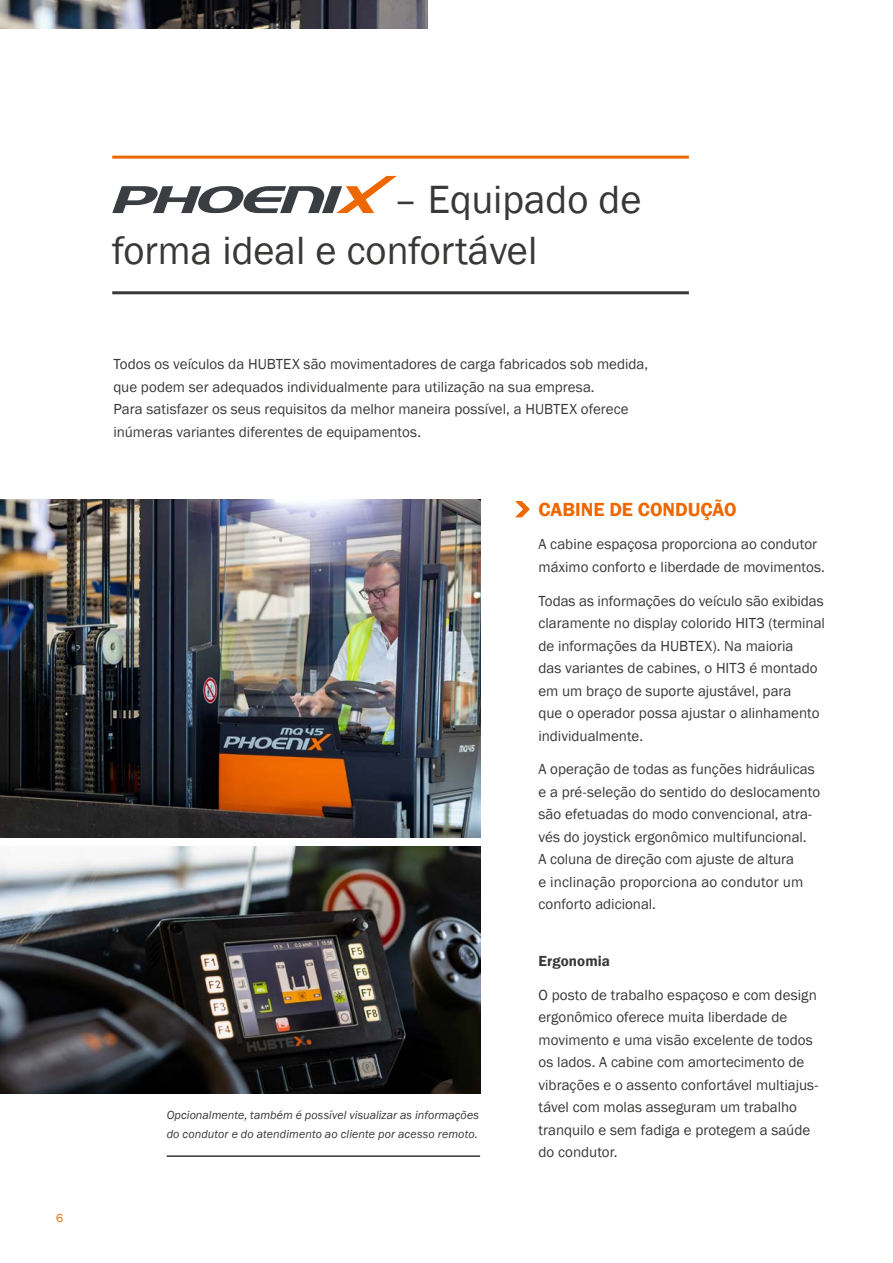
<style>
.page{position:relative;width:893px;height:1263px;background:#fff}
.page>*{position:absolute;margin:0;border:0;box-sizing:border-box;transform-origin:0 0}
.t1{font:40.5px/51px "Franklin Gothic";color:#383937}
.t2{font:600 19.5px "Franklin Gothic";color:#ee6700}
.t3{font:15px/22.5px "Franklin Gothic";color:#383937}
.t4{font:600 15px "Franklin Gothic";letter-spacing:.005em;color:#383937}
.t5{font:italic 12px/19.5px "Franklin Gothic";letter-spacing:.005em;color:#383937}
.t6{font:12px "Franklin Gothic";color:#ee6700}
</style>
<div class="page">
<img style="left:0;top:0;width:427px;height:28px">
<img style="left:0;top:846px;width:480px;height:247px">
<img style="left:0;top:499px;width:480px;height:339px">
<hr style="left:167px;top:1155px;width:313px;height:2px;background:#383937">
<hr style="left:112px;top:156px;width:577px;height:3px;background:#ee6700">
<hr style="left:112px;top:291px;width:577px;height:3px;background:#383937">
<svg style="left:112px;top:176px;width:285px;height:37px"></svg>
<svg style="left:515px;top:501px;width:15px;height:16px"></svg>
<p class="t6" style="left:56px;top:1211px;width:9px">6</p>
<h1 class="t1" style="left:112px;top:175px;width:531px;text-indent:282px">– Equipado de forma ideal e confortável</h1>
<p class="t3" style="left:113px;top:353px;width:536px">Todos os veículos da HUBTEX são movimentadores de carga fabricados sob medida, que podem ser adequados individualmente para utilização na sua empresa.<br>Para satisfazer os seus requisitos da melhor maneira possível, a HUBTEX oferece inúmeras variantes diferentes de equipamentos.</p>
<p class="t5" style="left:167px;top:1105px;width:314px">Opcionalmente, também é possível visualizar as informações do condutor e do atendimento ao cliente por acesso remoto.</p>
<h2 class="t2" style="left:538px;top:497px;width:199px">CABINE DE CONDUÇÃO</h2>
<p class="t3" style="left:538px;top:533px;width:288px">A cabine espaçosa proporciona ao condutor máximo conforto e liberdade de movimentos.</p>
<p class="t3" style="left:538px;top:590px;width:288px">Todas as informações do veículo são exibidas claramente no display colorido HIT3 (terminal de informações da HUBTEX). Na maioria<br>das variantes de cabines, o HIT3 é montado em um braço de suporte ajustável, para<br>que o operador possa ajustar o alinhamento individualmente.</p>
<p class="t3" style="left:538px;top:758px;width:283px">A operação de todas as funções hidráulicas e a pré-seleção do sentido do deslocamento são efetuadas do modo convencional, atra&shy;vés do joystick ergonômico multifuncional.<br>A coluna de direção com ajuste de altura<br>e inclinação proporciona ao condutor um conforto adicional.</p>
<p class="t4" style="left:538px;top:951px;width:73px">Ergonomia</p>
<p class="t3" style="left:538px;top:983px;width:281px">O posto de trabalho espaçoso e com design ergonômico oferece muita liberdade de movimento e uma visão excelente de todos os lados. A cabine com amortecimento de vibrações e o assento confortável multiajus&shy;tável com molas asseguram um trabalho tranquilo e sem fadiga e protegem a saúde do condutor.</p>
</div>
